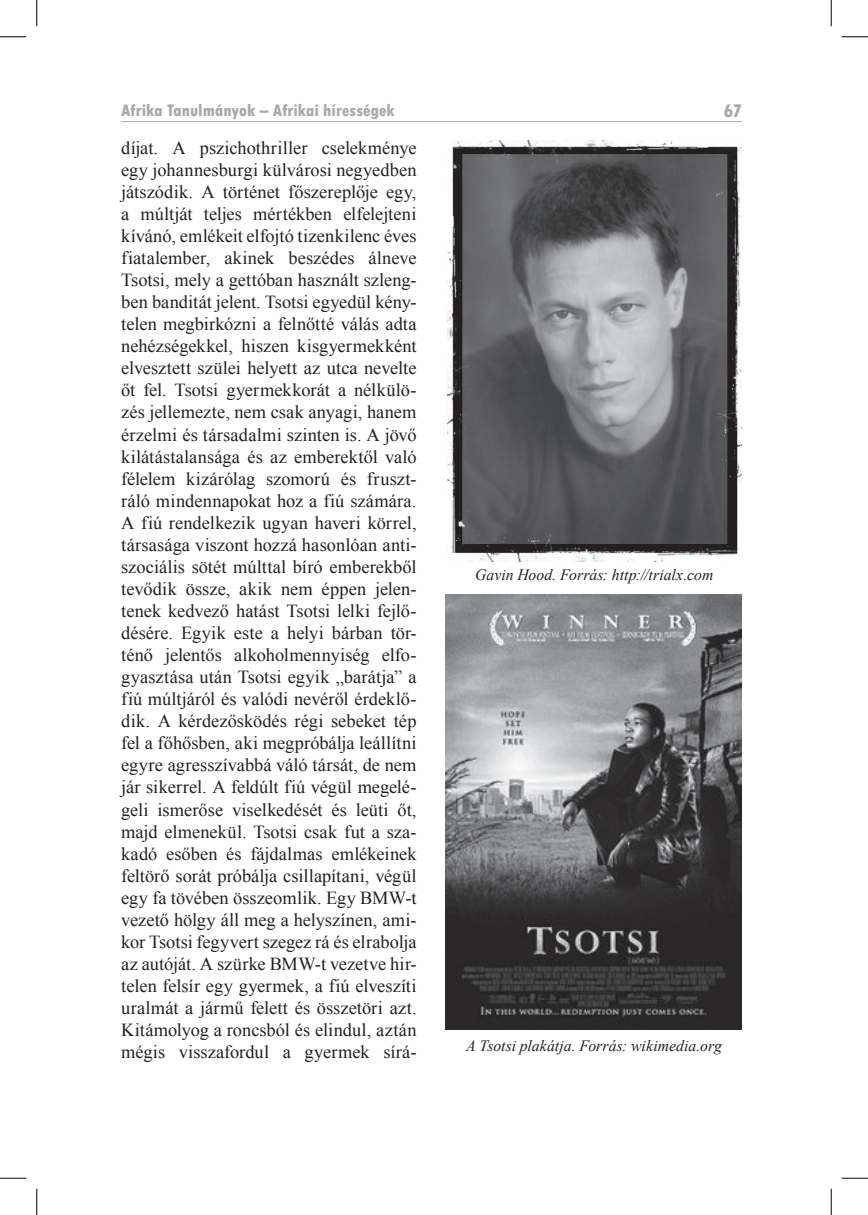
<style>
.page{position:relative;width:868px;height:1215px;background:#fff}
.page>*{position:absolute;margin:0;border:0;box-sizing:border-box;transform-origin:0 0}
.t1{font:800 condensed 19.25px "Tw Cen";color:#a8a9ad}
.t2{font:18.38px/22.1px "Times New Roman";letter-spacing:.005em;color:#231f20;text-align:justify}
.t3{font:800 condensed 17.5px "Tw Cen";color:#a8a9ad}
.t4{font:italic 15.75px "Times New Roman";color:#231f20}
</style>
<div class="page">
<hr style="left:121px;top:121px;width:620px;height:1px;background:#a8a9ad">
<img style="left:447px;top:141px;width:293px;height:421px">
<img style="left:445px;top:595px;width:295px;height:434px">
<svg style="left:0;top:36px;width:26px;height:1px"></svg>
<svg style="left:841px;top:36px;width:26px;height:1px"></svg>
<svg style="left:0;top:1177px;width:26px;height:1px"></svg>
<svg style="left:841px;top:1177px;width:26px;height:1px"></svg>
<svg style="left:36px;top:0;width:1px;height:26px"></svg>
<svg style="left:36px;top:1188px;width:1px;height:26px"></svg>
<svg style="left:830px;top:0;width:1px;height:26px"></svg>
<svg style="left:830px;top:1188px;width:1px;height:26px"></svg>
<p class="t3" style="left:121px;top:100px;width:275px">Afrika Tanulmányok – Afrikai hírességek</p>
<p class="t1" style="left:723px;top:99px;width:20px">67</p>
<p class="t2" style="left:121px;top:136px;width:297px">díjat. A pszichothriller cselekménye egy johannesburgi külvárosi negyedben játszódik. A történet főszereplője egy, a múltját teljes mértékben elfelejteni kívánó, emlékeit elfojtó tizenkilenc éves fiatalember, akinek beszédes álneve Tsotsi, mely a gettóban használt szleng&shy;ben banditát jelent. Tsotsi egyedül kény&shy;telen megbirkózni a felnőtté válás adta nehézségekkel, hiszen kisgyermekként elvesztett szülei helyett az utca nevelte őt fel. Tsotsi gyermekkorát a nélkülö&shy;zés jellemezte, nem csak anyagi, hanem érzelmi és társadalmi szinten is. A jövő kilátástalansága és az emberektől való félelem kizárólag szomorú és fruszt&shy;ráló mindennapokat hoz a fiú számára.<br>A fiú rendelkezik ugyan haveri körrel, társasága viszont hozzá hasonlóan anti&shy;szociális sötét múlttal bíró emberekből tevődik össze, akik nem éppen jelen&shy;tenek kedvező hatást Tsotsi lelki fejlő&shy;désére. Egyik este a helyi bárban tör&shy;ténő jelentős alkoholmennyiség elfo&shy;gyasztása után Tsotsi egyik „barátja” a fiú múltjáról és valódi nevéről érdeklő&shy;dik. A kérdezősködés régi sebeket tép fel a főhősben, aki megpróbálja leállítni egyre agresszívabbá váló társát, de nem jár sikerrel. A feldúlt fiú végül megelé&shy;geli ismerőse viselkedését és leüti őt, majd elmenekül. Tsotsi csak fut a sza&shy;kadó esőben és fájdalmas emlékeinek feltörő sorát próbálja csillapítani, végül egy fa tövében összeomlik. Egy BMW-t vezető hölgy áll meg a helyszínen, ami&shy;kor Tsotsi fegyvert szegez rá és elrabolja az autóját. A szürke BMW-t vezetve hir&shy;telen felsír egy gyermek, a fiú elveszíti uralmát a jármű felett és összetöri azt.<br>Kitámolyog a roncsból és elindul, aztán mégis visszafordul a gyermek sírá-</p>
<p class="t4" style="left:475px;top:564px;width:240px">Gavin Hood. Forrás: http://trialx.com</p>
<p class="t4" style="left:466px;top:1034px;width:257px">A Tsotsi plakátja. Forrás: wikimedia.org</p>
</div>
